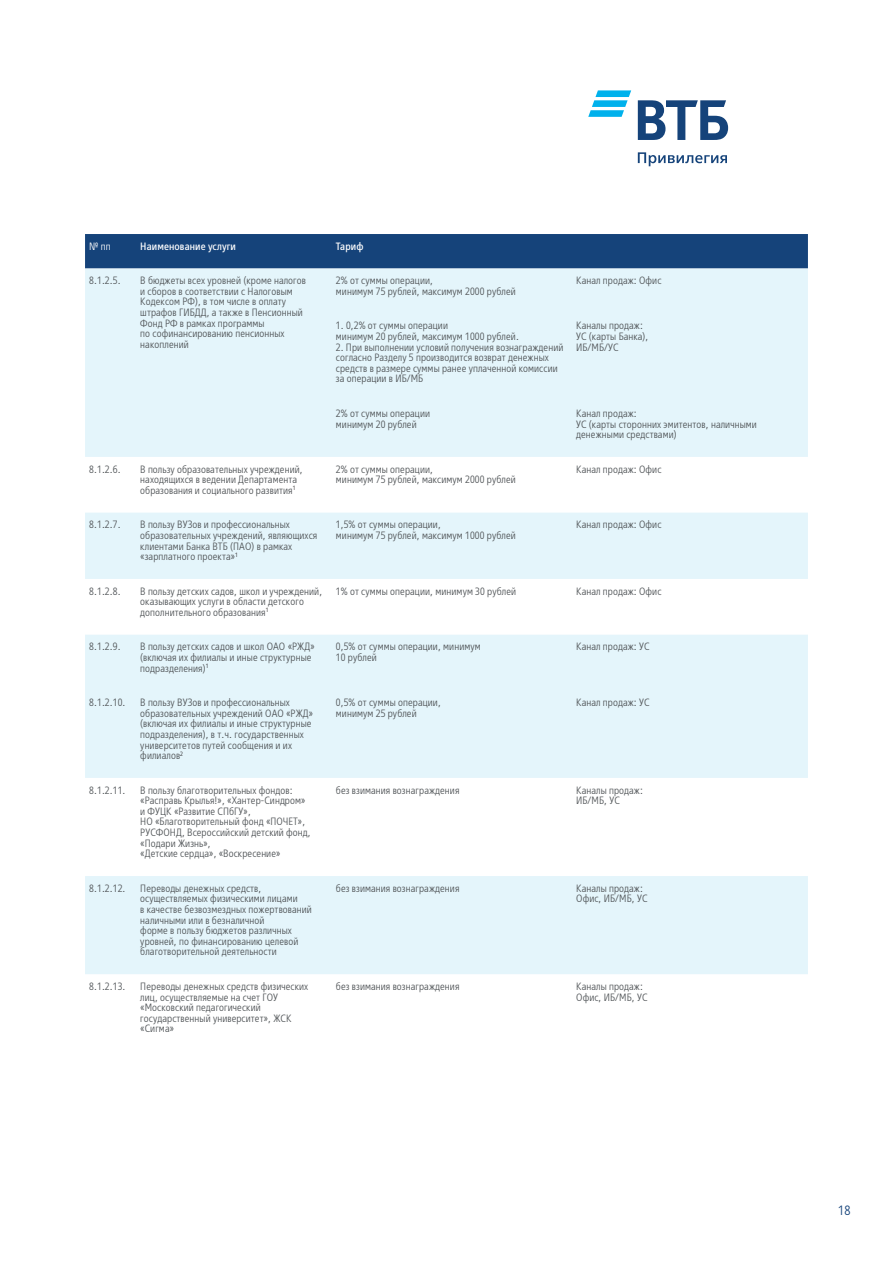
<style>
.page{position:relative;width:893px;height:1263px;background:#fff}
.page>*{position:absolute;margin:0;border:0;box-sizing:border-box;transform-origin:0 0}
.t1{font:300 13.5px "VTB Group Cond";color:#15437a}
.t2{font:300 10.65px/10.6px "VTB Group Cond";letter-spacing:.01em;color:#505457}
.t3{font:10.65px "VTB Group Cond";letter-spacing:.01em;color:#fff}
.t4{font:300 10.65px "VTB Group Cond";color:#fff}
</style>
<div class="page">
<svg style="left:588px;top:90px;width:43px;height:27px"></svg>
<svg style="left:638px;top:100px;width:90px;height:66px"></svg>
<div style="left:85px;top:234px;width:723px;height:35px;background:#15437a"></div>
<svg style="left:85px;top:269px;width:723px;height:705px;fill:#e4f5fb"></svg>
<p class="t4" style="left:89px;top:239px;width:23px">№пп</p>
<p class="t3" style="left:140px;top:239px;width:97px">Наименование услуги</p>
<p class="t3" style="left:336px;top:239px;width:29px">Тариф</p>
<p class="t2" style="left:89px;top:275px;width:33px">8.1.2.5.</p>
<p class="t2" style="left:140px;top:275px;width:167px">В бюджеты всех уровней (кроме налогов и сборов в соответствии с Налоговым<br>Кодексом РФ), в том числе в оплату штрафов ГИБДД, а также в Пенсионный<br>Фонд РФ в рамках программы<br>по софинансированию пенсионных накоплений</p>
<p class="t2" style="left:336px;top:275px;width:181px">2% от суммы операции,<br>минимум 75 рублей, максимум 2000 рублей</p>
<p class="t2" style="left:576px;top:275px;width:87px">Канал продаж: Офис</p>
<p class="t2" style="left:336px;top:320px;width:184px">1. 0,2% от суммы операции<br>минимум 20 рублей, максимум 1000 рублей.</p>
<p class="t2" style="left:336px;top:341px;width:229px">2. При выполнении условий получения вознаграждений согласно Разделу 5 производится возврат денежных средств в размере суммы ранее уплаченной комиссии за операции в ИБ/МБ</p>
<p class="t2" style="left:576px;top:320px;width:74px">Каналы продаж:<br>УС (карты Банка),<br>ИБ/МБ/УС</p>
<p class="t2" style="left:336px;top:408px;width:96px">2% от суммы операции минимум 20 рублей</p>
<p class="t2" style="left:576px;top:408px;width:182px">Канал продаж:<br>УС (карты сторонних эмитентов, наличными денежными средствами)</p>
<p class="t2" style="left:89px;top:463px;width:33px">8.1.2.6.</p>
<p class="t2" style="left:140px;top:463px;width:164px">В пользу образовательных учреждений, находящихся в ведении Департамента образования и социального развития<sup>1</sup></p>
<p class="t2" style="left:336px;top:463px;width:181px">2% от суммы операции,<br>минимум 75 рублей, максимум 2000 рублей</p>
<p class="t2" style="left:576px;top:463px;width:87px">Канал продаж: Офис</p>
<p class="t2" style="left:89px;top:519px;width:33px">8.1.2.7.</p>
<p class="t2" style="left:140px;top:519px;width:178px">В пользу ВУЗов и профессиональных образовательных учреждений, являющихся клиентами Банка ВТБ (ПАО) в рамках «зарплатного проекта»<sup>1</sup></p>
<p class="t2" style="left:336px;top:519px;width:181px">1,5% от суммы операции,<br>минимум 75 рублей, максимум 1000 рублей</p>
<p class="t2" style="left:576px;top:519px;width:87px">Канал продаж: Офис</p>
<p class="t2" style="left:89px;top:585px;width:33px">8.1.2.8.</p>
<p class="t2" style="left:140px;top:585px;width:183px">В пользу детских садов, школ и учреждений, оказывающих услуги в области детского дополнительного образования<sup>1</sup></p>
<p class="t2" style="left:336px;top:585px;width:182px">1% от суммы операции, минимум 30 рублей</p>
<p class="t2" style="left:576px;top:585px;width:87px">Канал продаж: Офис</p>
<p class="t2" style="left:89px;top:641px;width:33px">8.1.2.9.</p>
<p class="t2" style="left:140px;top:641px;width:176px">В пользу детских садов и школ ОАО «РЖД» (включая их филиалы и иные структурные подразделения)<sup>1</sup></p>
<p class="t2" style="left:336px;top:641px;width:146px">0,5% от суммы операции, минимум<br>10 рублей</p>
<p class="t2" style="left:576px;top:641px;width:75px">Канал продаж: УС</p>
<p class="t2" style="left:89px;top:697px;width:38px">8.1.2.10.</p>
<p class="t2" style="left:140px;top:697px;width:174px">В пользу ВУЗов и профессиональных образовательных учреждений ОАО «РЖД» (включая их филиалы и иные структурные подразделения), в т.ч. государственных университетов путей сообщения и их филиалов<sup>2</sup></p>
<p class="t2" style="left:336px;top:697px;width:106px">0,5% от суммы операции, минимум 25 рублей</p>
<p class="t2" style="left:576px;top:697px;width:75px">Канал продаж: УС</p>
<p class="t2" style="left:89px;top:784px;width:38px">8.1.2.11.</p>
<p class="t2" style="left:140px;top:784px;width:172px">В пользу благотворительных фондов: «Расправь Крылья!», «Хантер-Синдром» и ФУЦК «Развитие СПбГУ»,<br>НО «Благотворительный фонд «ПОЧЕТ»,<br>РУСФОНД, Всероссийский детский фонд, «Подари Жизнь»,<br>«Детские сердца», «Воскресение»</p>
<p class="t2" style="left:336px;top:784px;width:125px">без взимания вознаграждения</p>
<p class="t2" style="left:576px;top:784px;width:68px">Каналы продаж:<br>ИБ/МБ, УС</p>
<p class="t2" style="left:89px;top:882px;width:38px">8.1.2.12.</p>
<p class="t2" style="left:140px;top:882px;width:173px">Переводы денежных средств, осуществляемых физическими лицами<br>в качестве безвозмездных пожертвований наличными или в безналичной<br>форме в пользу бюджетов различных уровней, по финансированию целевой благотворительной деятельности</p>
<p class="t2" style="left:336px;top:882px;width:125px">без взимания вознаграждения</p>
<p class="t2" style="left:576px;top:882px;width:73px">Каналы продаж:<br>Офис, ИБ/МБ, УС</p>
<p class="t2" style="left:89px;top:980px;width:38px">8.1.2.13.</p>
<p class="t2" style="left:140px;top:980px;width:169px">Переводы денежных средств физических лиц, осуществляемые на счет ГОУ «Московский педагогический государственный университет», ЖСК «Сигма»</p>
<p class="t2" style="left:336px;top:980px;width:125px">без взимания вознаграждения</p>
<p class="t2" style="left:576px;top:980px;width:73px">Каналы продаж:<br>Офис, ИБ/МБ, УС</p>
<p class="t1" style="left:838px;top:1202px;width:14px">18</p>
</div>
